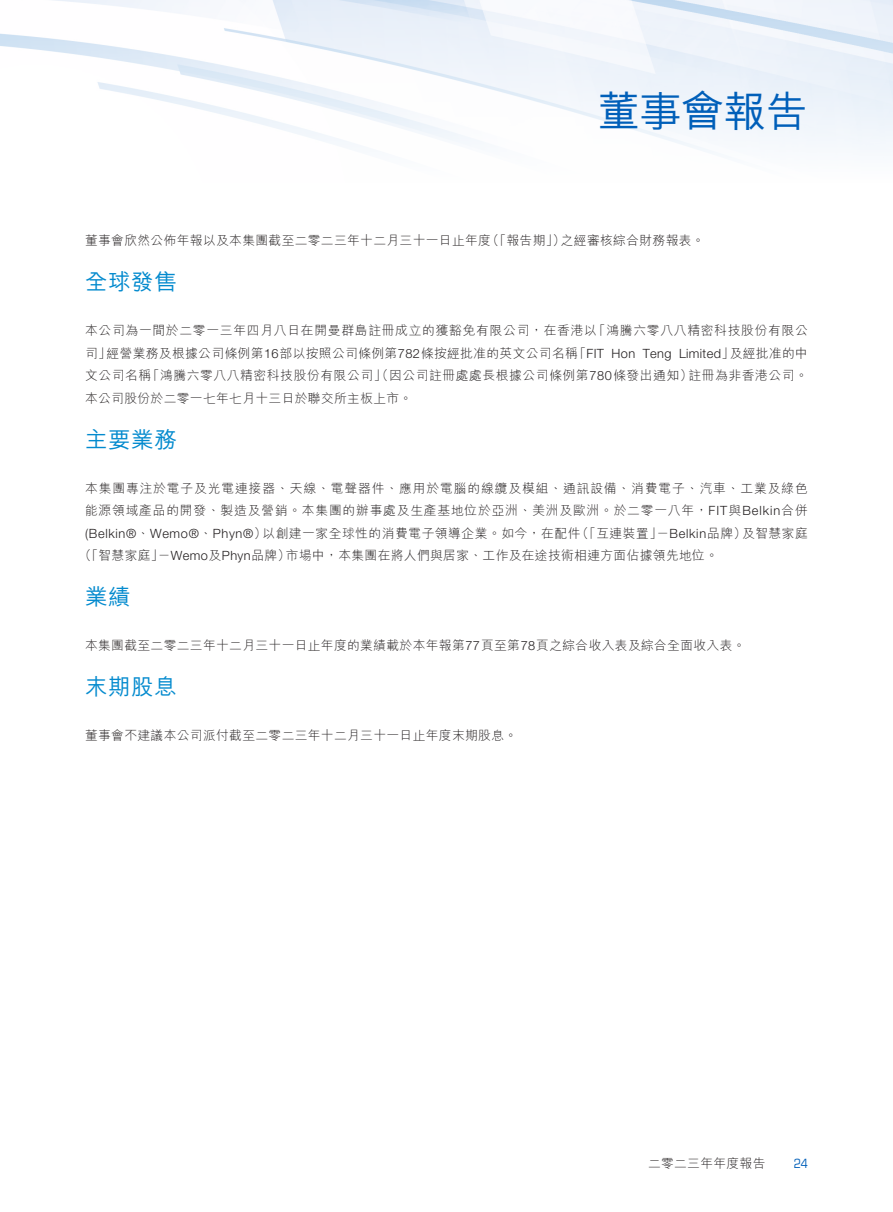
<style>
.page{position:relative;width:893px;height:1212px;background:#fff}
.page>*{position:absolute;margin:0;border:0;box-sizing:border-box;transform-origin:0 0}
.t1{font:500 42px "M Hei HK";color:#005fb9}
.t2{font:500 22.5px "M Hei HK";letter-spacing:.03em;color:#038ace}
.t3{font:300 12.75px/22.5px "M Hei HK";letter-spacing:.03em;color:#231f20}
.t4{font:300 12.75px/22.5px "M Hei HK";letter-spacing:.065em;color:#231f20;text-align:right}
.t5{font:300 12.75px "M Hei HK";letter-spacing:.06em;color:#231f20}
.t6{font:300 12.75px "Helvetica Neue LT Std";letter-spacing:.055em;color:#231f20}
.t7{font:300 12.75px "Helvetica Neue LT Std";letter-spacing:.03em;color:#231f20}
.t8{font:condensed 12.75px "Eurostile LT Std";color:#005fb9}
.s1{font-family:"Helvetica Neue LT Std"}
.s2{font-family:"M Hei HK"}
</style>
<div class="page">
<h1 class="t1" style="left:598px;top:81px;width:211px">董事會報告</h1>
<p class="t3" style="left:487px;top:229px;width:80px">（「報告期」）</p>
<p class="t3" style="left:85px;top:229px;width:407px">董事會欣然公佈年報以及本集團截至二零二三年十二月三十一日止年度</p>
<h2 class="t2" style="left:85px;top:266px;width:93px">全球發售</h2>
<p class="t3" style="left:561px;top:229px;width:145px">之經審核綜合財務報表。</p>
<p class="t5" style="left:593px;top:324px;width:217px">「鴻騰六零八八精密科技股份有限公</p>
<p class="t5" style="left:85px;top:324px;width:513px">本公司為一間於二零一三年四月八日在開曼群島註冊成立的獲豁免有限公司，在香港以</p>
<p class="t3" style="left:106px;top:342px;width:473px">經營業務及根據公司條例第<span class="s1">16</span>部以按照公司條例第<span class="s1">782</span>條按經批准的英文公司名稱</p>
<p class="t3" style="left:85px;top:342px;width:27px">司」</p>
<p class="t7" style="left:573px;top:345px;width:32px"><span class="s2">「</span>FIT</p>
<p class="t7" style="left:612px;top:345px;width:25px">Hon</p>
<p class="t7" style="left:643px;top:345px;width:30px">Teng</p>
<p class="t3" style="left:730px;top:342px;width:80px">及經批准的中</p>
<p class="t7" style="left:679px;top:345px;width:57px">Limited<span class="s2">」</span></p>
<p class="t3" style="left:147px;top:364px;width:547px">「鴻騰六零八八精密科技股份有限公司」（因公司註冊處處長根據公司條例第<span class="s1">780</span>條發出通知）</p>
<p class="t3" style="left:85px;top:364px;width:329px">文公司名稱<br>本公司股份於二零一七年七月十三日於聯交所主板上市。</p>
<h2 class="t2" style="left:85px;top:423px;width:93px">主要業務</h2>
<p class="t4" style="left:85px;top:477px;width:724px">本集團專注於電子及光電連接器、天線、電聲器件、應用於電腦的線纜及模組、通訊設備、消費電子、汽車、工業及綠色能源領域產品的開發、製造及營銷。本集團的辦事處及生產基地位於亞洲、美洲及歐洲。於二零一八年，<span class="s1">FIT</span>與<span class="s1">Belkin</span>合併及智慧家庭</p>
<p class="t3" style="left:688px;top:364px;width:121px">註冊為非香港公司。</p>
<p class="t6" style="left:85px;top:525px;width:183px">(Belkin®<span class="s2">、</span>Wemo®<span class="s2">、</span>Phyn®<span class="s2">）</span></p>
<p class="t3" style="left:576px;top:522px;width:172px">（「互連裝置－」 <span class="s1">Belkin</span>品牌）</p>
<p class="t3" style="left:262px;top:522px;width:320px">以創建一家全球性的消費電子領導企業。如今，在配件</p>
<p class="t3" style="left:79px;top:544px;width:213px">（「智慧家庭－」 <span class="s1">Wemo</span>及<span class="s1">Phyn</span>品牌）</p>
<h2 class="t2" style="left:85px;top:581px;width:47px">業績</h2>
<p class="t3" style="left:85px;top:634px;width:662px">本集團截至二零二三年十二月三十一日止年度的業績載於本年報第<span class="s1">77</span>頁至第<span class="s1">78</span>頁之綜合收入表及綜合全面收入表。</p>
<h2 class="t2" style="left:85px;top:671px;width:93px">末期股息</h2>
<p class="t3" style="left:85px;top:724px;width:434px">董事會不建議本公司派付截至二零二三年十二月三十一日止年度末期股息。</p>
<p class="t3" style="left:286px;top:544px;width:434px">市場中，本集團在將人們與居家、工作及在途技術相連方面佔據領先地位。</p>
<p class="t3" style="left:648px;top:1152px;width:119px">二零二三年年度報告</p>
<p class="t8" style="left:794px;top:1155px;width:16px">24</p>
</div>
